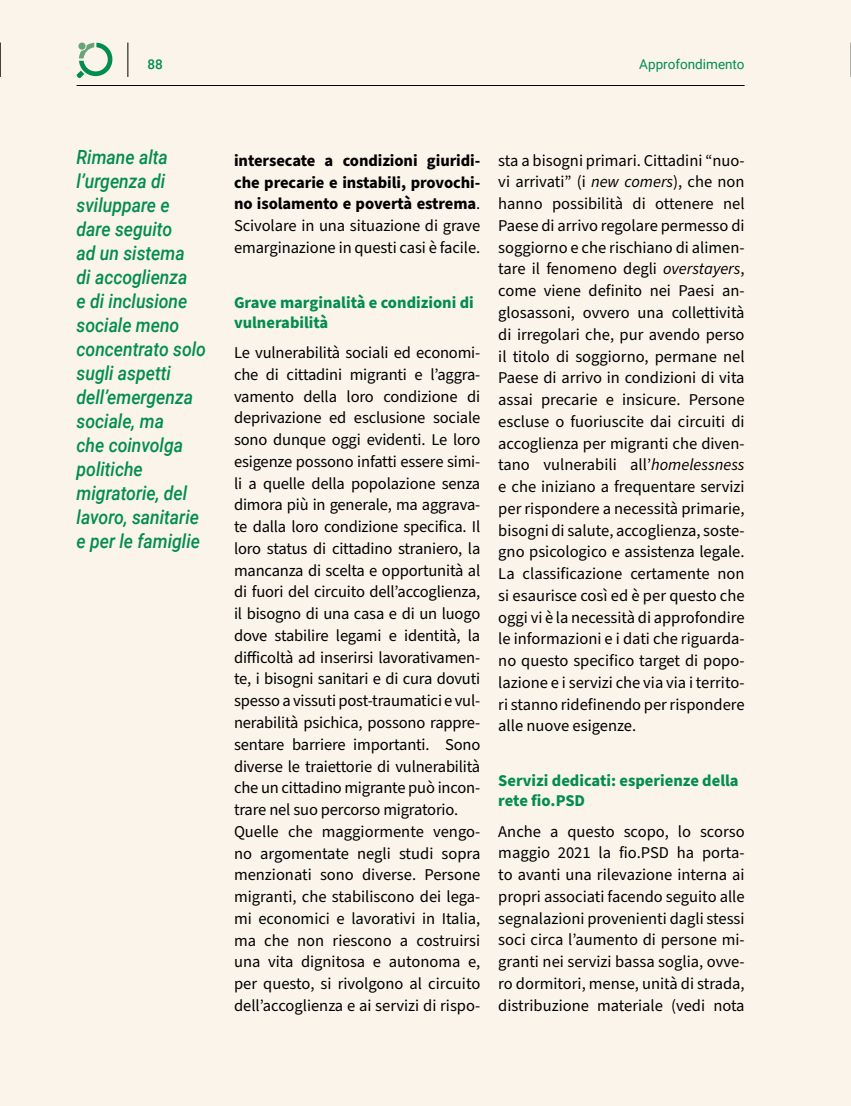
<style>
.page{position:relative;width:851px;height:1106px;background:#fff}
.page>*{position:absolute;margin:0;border:0;box-sizing:border-box;transform-origin:0 0}
.t1{font:italic 500 19.5px/24px "Roboto";color:#028d4e;scale:.9 1}
.t2{font:16.5px/21.8px "Source Sans Pro";letter-spacing:-.01em;color:#000;text-align:justify}
.t3{font:700 16.5px/21.8px "Source Sans Pro";letter-spacing:-.005em;color:#000;text-align:justify}
.t4{font:700 16.5px/20.2px "Source Sans Pro";color:#028d4e}
.t5{font:13.5px "Roboto";color:#028d4e}
.t6{font:500 13.5px "Roboto";color:#028d4e}
.s1{font-weight:400}
.s2{font-style:italic}
</style>
<div class="page">
<div style="left:0;top:0;width:850px;height:1106px;background:#faf4ea"></div>
<hr style="left:77px;top:85px;width:667px;height:1px;background:#000">
<hr style="left:128px;top:43px;width:1px;height:34px;background:#000">
<svg style="left:76px;top:43px;width:37px;height:36px"></svg>
<hr style="left:850px;top:43px;width:1px;height:34px;background:#000">
<hr style="left:0;top:43px;width:1px;height:34px;background:#000">
<p class="t6" style="left:147px;top:56px;width:17px">88</p>
<p class="t5" style="left:639px;top:59px;width:107px">Approfondimento</p>
<p class="t1" style="left:77px;top:144px;width:145px">Rimane alta<br>l’ur genza di sviluppare e dare seguito<br>ad un sistema<br>di accoglienza<br>e di inclusione sociale meno concentra to solo sugli aspetti dell’emergenza sociale, ma<br>che coinvolga politiche migratorie, del lavoro, sanitarie e per le famiglie</p>
<p class="t3" style="left:234px;top:150px;width:248px">intersecate a condizioni giuridi&shy;che precarie e instabili, provochi&shy;no isolamento e povertà estrema<span class="s1">.<br>Scivolare in una situazione di grave emarginazione in questi casi è facile.</span></p>
<p class="t4" style="left:234px;top:292px;width:241px">Grave marginalità e condizioni di vulnerabilità</p>
<p class="t2" style="left:234px;top:343px;width:248px;text-align:left">Le vulnerabilità sociali ed economi&shy;che di cittadini migranti e l’aggra&shy;vamento della loro condizione di deprivazione ed esclusione sociale sono dunque oggi evidenti. Le loro esigenze possono infatti essere simi&shy;li a quelle della popolazione senza dimora più in generale, ma aggrava&shy;te dalla loro condizione specifica. Il loro status di cittadino straniero, la mancanza di scelta e opportunità al di fuori del circuito dell’accoglienza, il bisogno di una casa e di un luogo dove stabilire legami e identità, la difficoltà ad inserirsi lavorativamen&shy;te, i bisogni sanitari e di cura dovuti spesso a vissuti post-traumatici e vul&shy;nerabilità psichica, possono rappre&shy;sentare barriere importanti. Sono diverse le traiettorie di vulnerabilità che un cittadino migrante può incon&shy;trare nel suo percorso migratorio.<br>Quelle che maggiormente vengo&shy;no argomentate negli studi sopra menzionati sono diverse. Persone migranti, che stabiliscono dei lega&shy;mi economici e lavorativi in Italia, ma che non riescono a costruirsi una vita dignitosa e autonoma e, per questo, si rivolgono al circuito dell’accoglienza e ai servizi di rispo-</p>
<p class="t2" style="left:498px;top:150px;width:248px">sta a bisogni primari. Cittadini “nuo&shy;vi arrivati” (i <span class="s2">new comers</span>), che non hanno possibilità di ottenere nel Paese di arrivo regolare permesso di soggiorno e che rischiano di alimen&shy;tare il fenomeno degli <span class="s2">overstayers</span>, come viene definito nei Paesi an&shy;glosassoni, ovvero una collettività di irregolari che, pur avendo perso il titolo di soggiorno, permane nel Paese di arrivo in condizioni di vita assai precarie e insicure. Persone escluse o fuoriuscite dai circuiti di accoglienza per migranti che diven&shy;tano vulnerabili all’<span class="s2">homelessness </span>e che iniziano a frequentare servizi per rispondere a necessità primarie, bisogni di salute, accoglienza, soste&shy;gno psicologico e assistenza legale.<br>La classificazione certamente non si esaurisce così ed è per questo che oggi vi è la necessità di approfondire le informazioni e i dati che riguarda&shy;no questo specifico target di popo&shy;lazione e i servizi che via via i territo&shy;ri stanno ridefinendo per rispondere alle nuove esigenze.</p>
<p class="t4" style="left:498px;top:771px;width:242px">Servizi dedicati: esperienze della rete fio.PSD</p>
<p class="t2" style="left:498px;top:821px;width:248px">Anche a questo scopo, lo scorso maggio 2021 la fio.PSD ha porta&shy;to avanti una rilevazione interna ai propri associati facendo seguito alle segnalazioni provenienti dagli stessi soci circa l’aumento di persone mi&shy;granti nei servizi bassa soglia, ovve&shy;ro dormitori, mense, unità di strada, distribuzione materiale (vedi nota</p>
</div>
